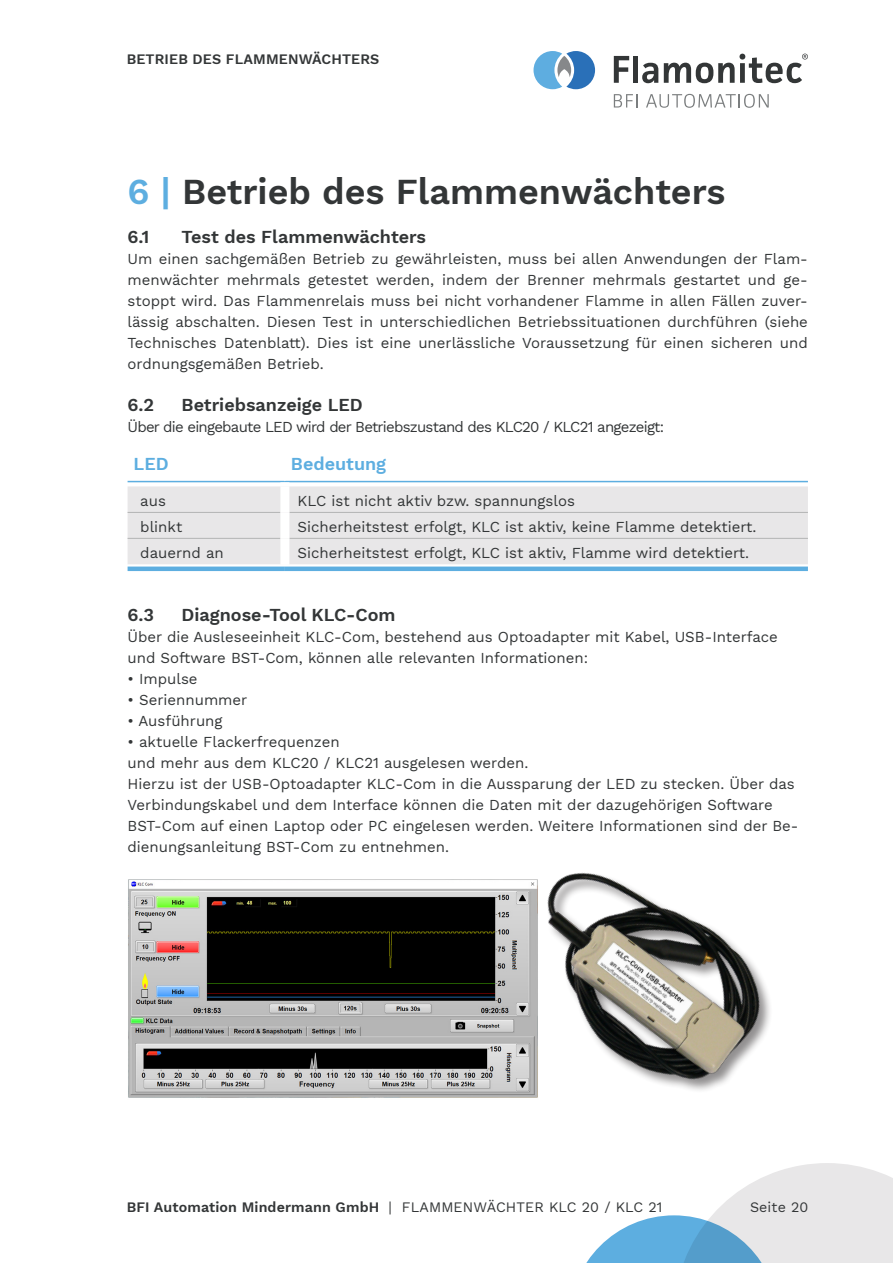
<style>
.page{position:relative;width:893px;height:1263px;background:#fff}
.page>*{position:absolute;margin:0;border:0;box-sizing:border-box;transform-origin:0 0}
.t1{font:600 36px "Work Sans";color:#333637}
.t2{font:600 18px "Work Sans";color:#333637}
.t3{font:600 18px "Work Sans";color:#5daee0}
.t4{font:15px/21px "Work Sans";color:#333637}
.t5{font:15px "Work Sans";letter-spacing:-.05em;color:#333637}
.t6{font:600 14.25px "Work Sans";letter-spacing:.01em;color:#333637}
.t7{font:14.25px "Work Sans";letter-spacing:.01em;color:#333637}
.s1{color:#5daee0}
.s2{font-weight:400}
</style>
<div class="page">
<svg style="left:586px;top:1163px;width:307px;height:100px"></svg>
<svg style="left:614px;top:56px;width:15px;height:27px"></svg>
<div style="left:633px;top:56px;width:5px;height:27px;background:#333637"></div>
<svg style="left:642px;top:63px;width:16px;height:20px"></svg>
<svg style="left:614px;top:94px;width:24px;height:14px"></svg>
<svg style="left:646px;top:94px;width:123px;height:14px"></svg>
<svg style="left:533px;top:51px;width:62px;height:38px"></svg>
<svg style="left:664px;top:54px;width:144px;height:29px"></svg>
<svg style="left:128px;top:482px;width:680px;height:1px"></svg>
<div style="left:128px;top:486px;width:680px;height:78px;background:#e8e7e8"></div>
<hr style="left:128px;top:481px;width:157px;height:1px;background:#5daee0">
<hr style="left:285px;top:481px;width:523px;height:1px;background:#5daee0">
<hr style="left:128px;top:512px;width:152px;height:1px;background:#b3b4b4">
<hr style="left:289px;top:512px;width:519px;height:1px;background:#b3b4b4">
<hr style="left:128px;top:538px;width:152px;height:1px;background:#b3b4b4">
<hr style="left:289px;top:538px;width:519px;height:1px;background:#b3b4b4">
<div style="left:280px;top:486px;width:9px;height:26px;background:#fff"></div>
<div style="left:280px;top:512px;width:9px;height:26px;background:#fff"></div>
<div style="left:280px;top:538px;width:9px;height:26px;background:#fff"></div>
<div style="left:128px;top:566px;width:157px;height:5px;background:#5daee0"></div>
<div style="left:285px;top:566px;width:523px;height:5px;background:#5daee0"></div>
<img style="left:128px;top:879px;width:343px;height:219px">
<img style="left:471px;top:872px;width:299px;height:226px">
<p class="t6" style="left:127px;top:49px;width:254px">BETRIEB DES FLAMMENWÄCHTERS</p>
<p class="t1" style="left:128px;top:165px;width:599px"><span class="s1">6 |</span> Betrieb des Flammenwächters</p>
<p class="t2" style="left:128px;top:223px;width:23px">6.1</p>
<p class="t2" style="left:182px;top:223px;width:246px">Test des Flammenwächters</p>
<p class="t4" style="left:128px;top:248px;width:682px;text-align:justify">Um einen sachgemäßen Betrieb zu gewährleisten, muss bei allen Anwendungen der Flam&shy;menwächter mehrmals getestet werden, indem der Brenner mehrmals gestartet und ge&shy;stoppt wird. Das Flammenrelais muss bei nicht vorhandener Flamme in allen Fällen zuver&shy;lässig abschalten. Diesen Test in unterschiedlichen Betriebssituationen durchführen (siehe Technisches Datenblatt). Dies ist eine unerlässliche Voraussetzung für einen sicheren und ordnungsgemäßen Betrieb.</p>
<p class="t2" style="left:128px;top:391px;width:28px">6.2</p>
<p class="t2" style="left:182px;top:391px;width:183px">Betriebsanzeige LED</p>
<p class="t5" style="left:128px;top:416px;width:538px">Über die eingebaute LED wird der Betriebszustand des KLC20 / KLC21 angezeigt:</p>
<p class="t3" style="left:134px;top:450px;width:37px">LED</p>
<p class="t3" style="left:291px;top:450px;width:97px">Bedeutung</p>
<p class="t4" style="left:140px;top:490px;width:27px">aus</p>
<p class="t4" style="left:298px;top:490px;width:279px">KLC ist nicht aktiv bzw. spannungslos</p>
<p class="t4" style="left:140px;top:516px;width:44px">blinkt</p>
<p class="t4" style="left:298px;top:516px;width:460px">Sicherheitstest erfolgt, KLC ist aktiv, keine Flamme detektiert.</p>
<p class="t4" style="left:140px;top:542px;width:85px">dauernd an</p>
<p class="t4" style="left:298px;top:542px;width:453px">Sicherheitstest erfolgt, KLC ist aktiv, Flamme wird detektiert.</p>
<p class="t2" style="left:128px;top:601px;width:28px">6.3</p>
<p class="t2" style="left:182px;top:601px;width:216px">Diagnose-Tool KLC-Com</p>
<p class="t4" style="left:128px;top:626px;width:652px">Über die Ausleseeinheit KLC-Com, bestehend aus Optoadapter mit Kabel, USB-Interface und Software BST-Com, können alle relevanten Informationen:</p>
<p class="t4" style="left:128px;top:668px;width:72px">• Impulse</p>
<p class="t4" style="left:128px;top:689px;width:121px">• Seriennummer</p>
<p class="t4" style="left:128px;top:710px;width:96px">• Ausführung</p>
<p class="t4" style="left:128px;top:731px;width:214px">• aktuelle Flackerfrequenzen</p>
<p class="t4" style="left:128px;top:752px;width:402px">und mehr aus dem KLC20 / KLC21 ausgelesen werden.</p>
<p class="t4" style="left:128px;top:773px;width:672px">Hierzu ist der USB-Optoadapter KLC-Com in die Aussparung der LED zu stecken. Über das Verbindungskabel und dem Interface können die Daten mit der dazugehörigen Software BST-Com auf einen Laptop oder PC eingelesen werden. Weitere Informationen sind der Be&shy;dienungsanleitung BST-Com zu entnehmen.</p>
<p class="t6" style="left:127px;top:1197px;width:537px">BFI Automation Mindermann GmbH <span class="s2">| FLAMMENWÄCHTER KLC 20 / KLC 21</span></p>
<p class="t7" style="left:750px;top:1197px;width:60px">Seite 20</p>
</div>
